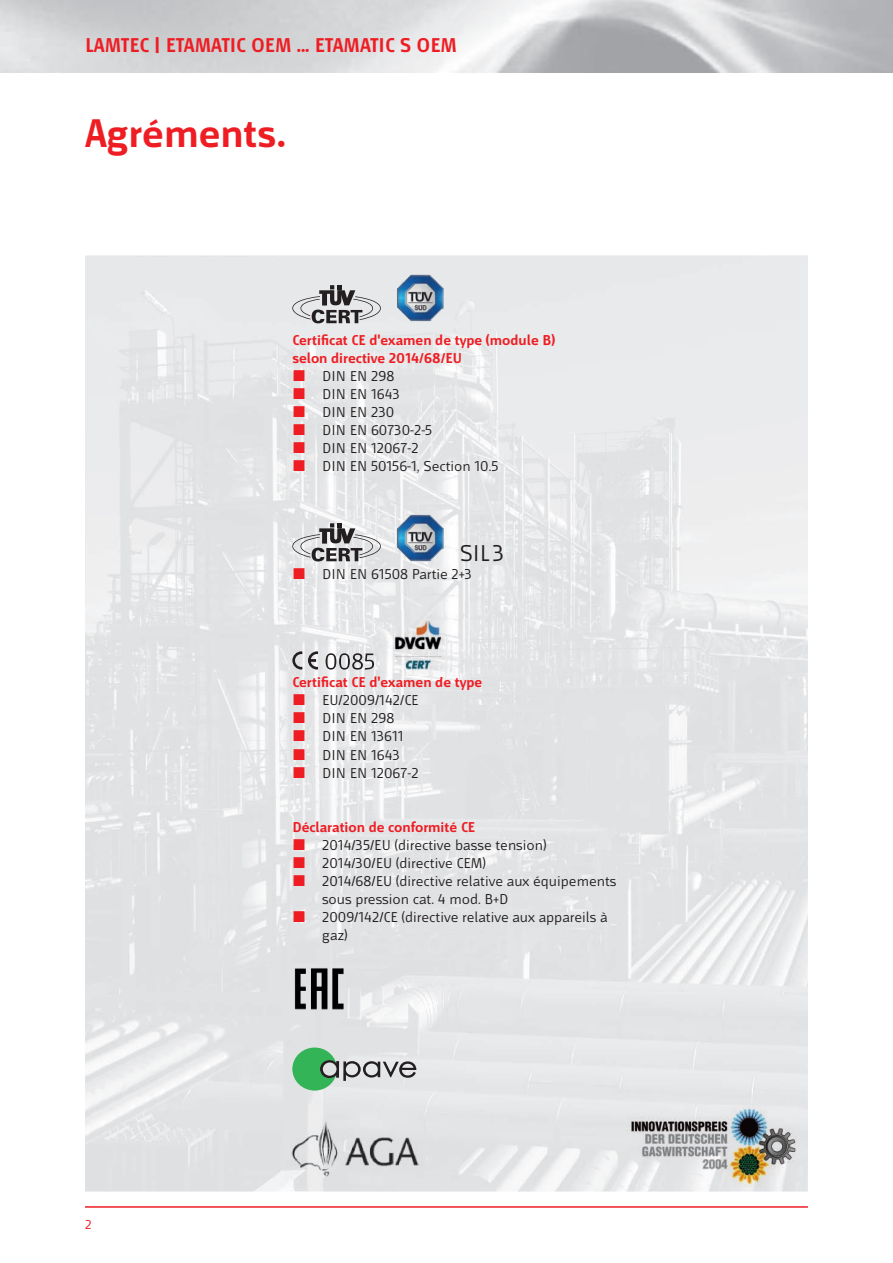
<style>
.page{position:relative;width:893px;height:1263px;background:#fff}
.page>*{position:absolute;margin:0;border:0;box-sizing:border-box;transform-origin:0 0}
.t1{font:700 42px "Mr Jones";color:#ee1d23}
.t2{font:24px "Mr Jones";color:#231f20}
.t3{font:700 21px "Mr Jones";color:#ee1d23}
.t4{font:15px/18px "Mr Jones";color:#231f20}
.t5{font:700 15px/18px "Mr Jones";color:#ee1d23}
.t6{font:13.5px "Mr Jones";color:#ee1d23}
</style>
<div class="page">
<hr style="left:85px;top:1206px;width:723px;height:2px;background:#ee1d23">
<img style="left:85px;top:255px;width:723px;height:364px">
<img style="left:85px;top:619px;width:309px;height:572px">
<img style="left:447px;top:619px;width:361px;height:572px">
<img style="left:394px;top:691px;width:53px;height:500px">
<img style="left:293px;top:677px;width:189px;height:14px">
<img style="left:387px;top:610px;width:61px;height:67px">
<img style="left:387px;top:677px;width:61px;height:2px">
<img style="left:292px;top:651px;width:10px;height:18px">
<img style="left:308px;top:651px;width:10px;height:18px">
<img style="left:326px;top:653px;width:48px;height:17px">
<img style="left:292px;top:966px;width:53px;height:44px">
<img style="left:397px;top:275px;width:47px;height:46px">
<svg style="left:292px;top:285px;width:89px;height:38px;background:#b3b2b3"></svg>
<img style="left:397px;top:515px;width:47px;height:46px">
<svg style="left:292px;top:523px;width:89px;height:38px;background:#b3b2b4"></svg>
<img style="left:280px;top:1114px;width:144px;height:73px">
<svg style="left:292px;top:1047px;width:124px;height:43px;background:#a3c2ae"></svg>
<img style="left:628px;top:1106px;width:170px;height:80px">
<svg style="left:294px;top:838px;width:10px;height:11px"></svg>
<svg style="left:294px;top:856px;width:10px;height:11px"></svg>
<svg style="left:294px;top:874px;width:10px;height:11px"></svg>
<svg style="left:294px;top:910px;width:10px;height:11px"></svg>
<svg style="left:294px;top:694px;width:10px;height:11px"></svg>
<svg style="left:294px;top:712px;width:10px;height:11px"></svg>
<svg style="left:294px;top:730px;width:10px;height:11px"></svg>
<svg style="left:294px;top:748px;width:10px;height:11px"></svg>
<svg style="left:294px;top:766px;width:10px;height:11px"></svg>
<svg style="left:294px;top:370px;width:10px;height:11px"></svg>
<svg style="left:294px;top:388px;width:10px;height:11px"></svg>
<svg style="left:294px;top:406px;width:10px;height:11px"></svg>
<svg style="left:294px;top:424px;width:10px;height:11px"></svg>
<svg style="left:294px;top:442px;width:10px;height:11px"></svg>
<svg style="left:294px;top:460px;width:10px;height:11px"></svg>
<svg style="left:294px;top:568px;width:10px;height:11px"></svg>
<h3 class="t3" style="left:85px;top:33px;width:374px">LAMTEC | ETAMATIC OEM ... ETAMATIC S OEM</h3>
<h1 class="t1" style="left:85px;top:111px;width:202px">Agréments.</h1>
<p class="t5" style="left:292px;top:332px;width:264px">Certificat CE d'examen de type (module B) selon directive 2014/68/EU</p>
<p class="t4" style="left:322px;top:368px;width:178px">DIN EN 298<br>DIN EN 1643<br>DIN EN 230<br>DIN EN 60730-2-5<br>DIN EN 12067-2<br>DIN EN 50156-1, Section 10.5</p>
<h2 class="t2" style="left:460px;top:540px;width:46px">SIL 3</h2>
<p class="t4" style="left:322px;top:566px;width:151px">DIN EN 61508 Partie 2+3</p>
<p class="t5" style="left:292px;top:674px;width:191px">Certificat CE d'examen de type</p>
<p class="t4" style="left:322px;top:692px;width:98px">EU/2009/142/CE<br>DIN EN 298<br>DIN EN 13611<br>DIN EN 1643<br>DIN EN 12067-2</p>
<p class="t5" style="left:292px;top:818px;width:184px">Déclaration de conformité CE</p>
<p class="t4" style="left:322px;top:836px;width:296px">2014/35/EU (directive basse tension)<br>2014/30/EU (directive CEM)<br>2014/68/EU (directive relative aux équipements sous pression cat. 4 mod. B+D<br>2009/142/CE (directive relative aux appareils à gaz)</p>
<p class="t6" style="left:85px;top:1217px;width:8px">2</p>
</div>
